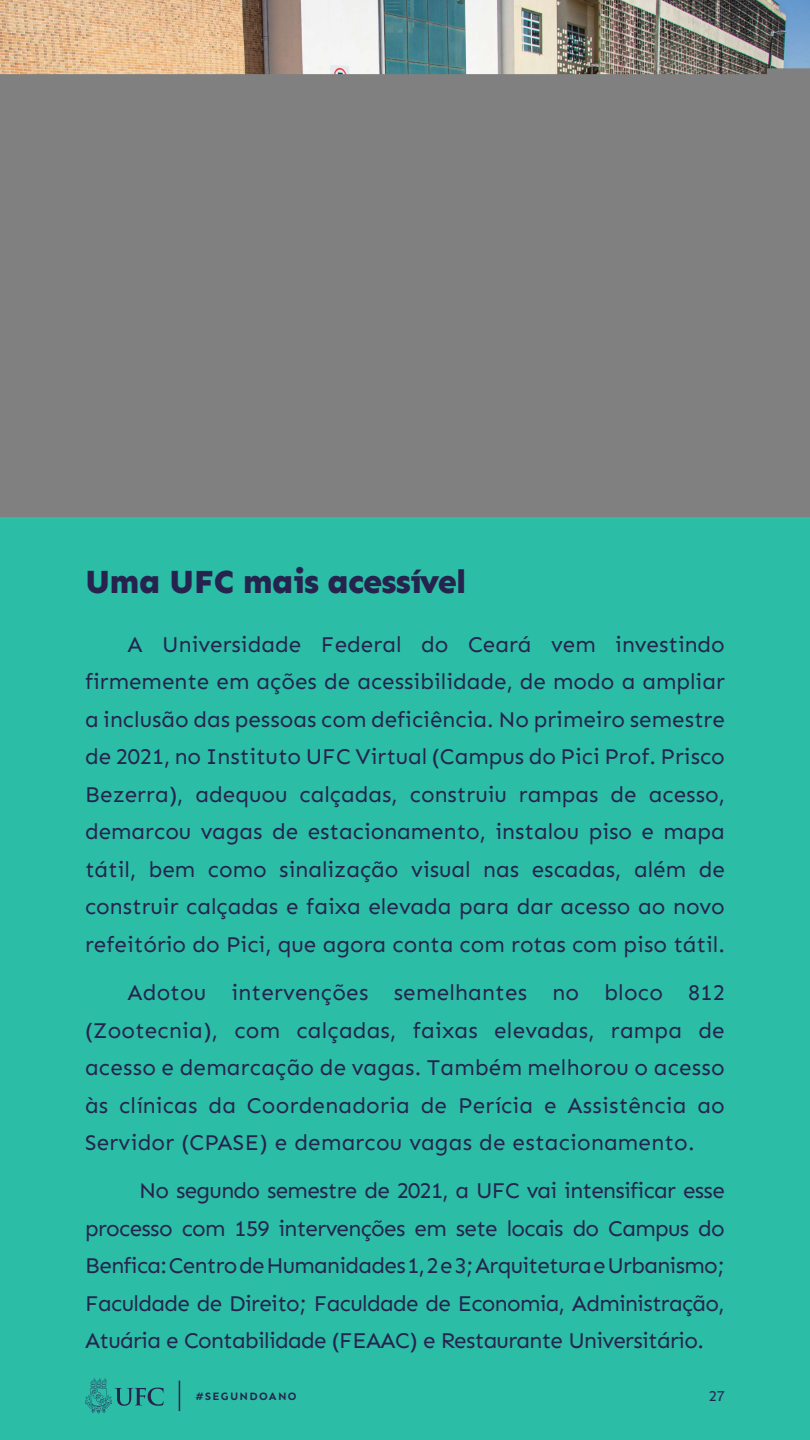
<style>
.page{position:relative;width:810px;height:1440px;background:#2bbda6}
.page>*{position:absolute;margin:0;border:0;box-sizing:border-box;transform-origin:0 0}
.t1{font:800 33.75px "Sen";letter-spacing:-.02em;color:#26244f}
.t2{font:22.5px/37.5px "Sen";color:#26244f;text-align:justify}
.t3{font:15px "Sen";color:#26244f}
.t4{font:700 11.25px "Sen";letter-spacing:.11em;color:#26244f}
</style>
<div class="page">
<svg style="left:85px;top:1378px;width:79px;height:35px"></svg>
<hr style="left:179px;top:1381px;width:1px;height:30px;background:#26244f">
<img style="left:0;top:0;width:810px;height:516px">
<h1 class="t1" style="left:85px;top:563px;width:383px">Uma UFC mais acessível</h1>
<p class="t2" style="left:85px;top:626px;width:641px;text-indent:43px">A Universidade Federal do Ceará vem investindo firmemente em ações de acessibilidade, de modo a ampliar a inclusão das pessoas com deficiência. No primeiro semestre de 2021, no Instituto UFC Virtual (Campus do Pici Prof. Prisco Bezerra), adequou calçadas, construiu rampas de acesso, demarcou vagas de estacionamento, instalou piso e mapa tátil, bem como sinalização visual nas escadas, além de construir calçadas e faixa elevada para dar acesso ao novo refeitório do Pici, que agora conta com rotas com piso tátil.</p>
<p class="t2" style="left:85px;top:974px;width:641px;text-indent:43px">Adotou intervenções semelhantes no bloco 812 (Zootecnia), com calçadas, faixas elevadas, rampa de acesso e demarcação de vagas. Também melhorou o acesso às clínicas da Coordenadoria de Perícia e Assistência ao Servidor (CPASE) e demarcou vagas de estacionamento.</p>
<p class="t2" style="left:85px;top:1172px;width:641px;text-indent:54px">No segundo semestre de 2021, a UFC vai intensificar esse processo com 159 intervenções em sete locais do Campus do Benfica: Centro de Humanidades 1, 2 e 3; Arquitetura e Urbanismo; Faculdade de Direito; Faculdade de Economia, Administração, Atuária e Contabilidade (FEAAC) e Restaurante Universitário.</p>
<p class="t4" style="left:195px;top:1390px;width:103px">#SEGUNDOANO</p>
<p class="t3" style="left:709px;top:1387px;width:18px">27</p>
</div>
